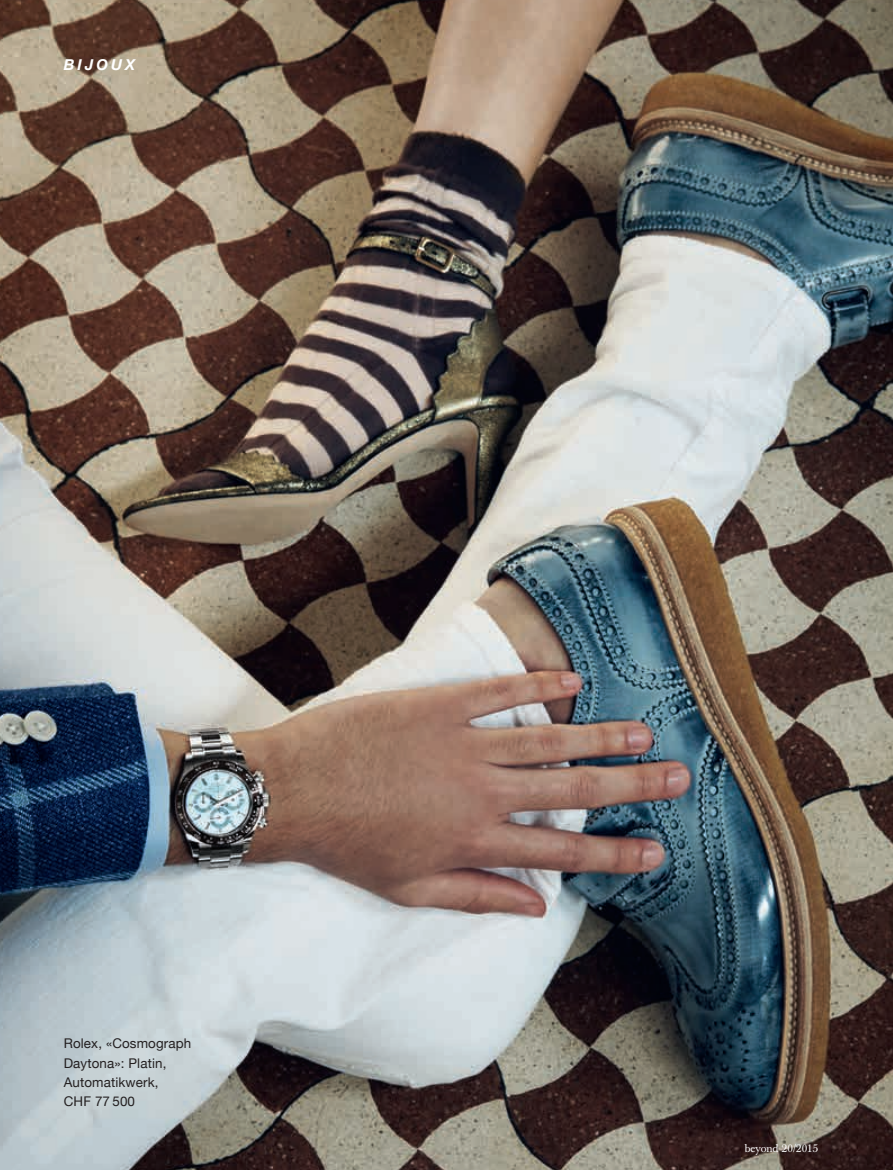
<style>
.page{position:relative;width:893px;height:1170px;background:#fff}
.page>*{position:absolute;margin:0;border:0;box-sizing:border-box;transform-origin:0 0}
.t1{font:italic 700 15px "Helvetica Neue";letter-spacing:.2em;color:#fff}
.t2{font:13.35px/19.4px "Helvetica Neue";letter-spacing:.01em;color:#231f20}
.t3{font:11.25px "Baskerville Book Pro";color:#fff}
</style>
<div class="page">
<img style="left:0;top:0;width:893px;height:1169px">
<p class="t1" style="left:64px;top:53px;width:73px">BIJOUX</p>
<p class="t2" style="left:64px;top:1032px;width:129px">Rolex, «Cosmograph<br>Daytona»: Platin,<br>Automatikwerk,<br>CHF 77 500</p>
<p class="t3" style="left:745px;top:1140px;width:75px">beyond 20/2015</p>
</div>
